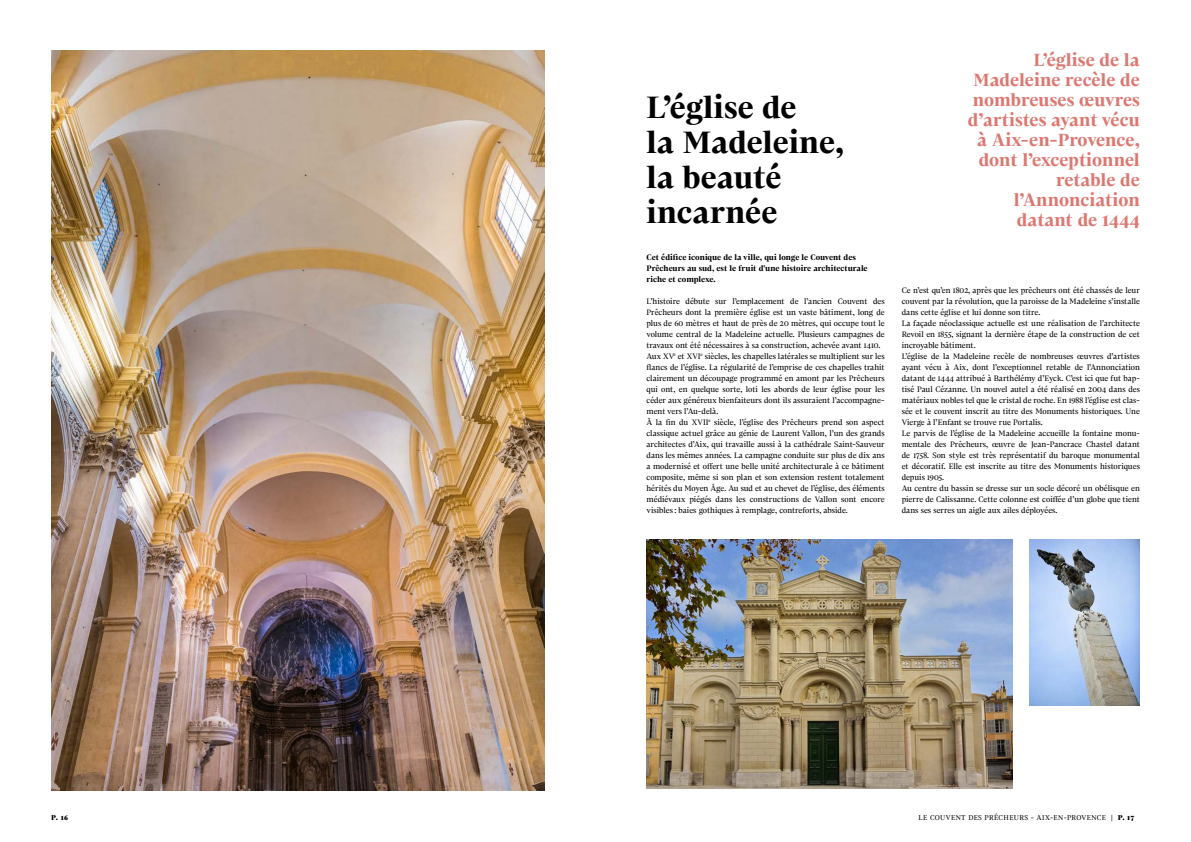
<style>
.page{position:relative;width:1191px;height:842px;background:#fff}
.page>*{position:absolute;margin:0;border:0;box-sizing:border-box;transform-origin:0 0}
.t1{font:700 35px/35px "FS Neruda";color:#000}
.t2{font:700 20px/20px "FS Neruda";letter-spacing:-.01em;color:#dc7871;text-align:right}
.t3{font:9px/11px "FS Neruda";letter-spacing:-.005em;color:#000}
.t4{font:700 9px/11px "FS Neruda";letter-spacing:-.01em;color:#000}
.t5{font:8px "FS Neruda";letter-spacing:.05em;color:#000}
.t6{font:900 8px "FS Neruda";color:#000}
.s1{font-weight:900}
</style>
<div class="page">
<img style="left:51px;top:51px;width:493px;height:740px">
<img style="left:646px;top:539px;width:366px;height:249px">
<img style="left:1029px;top:539px;width:111px;height:166px">
<h1 class="t1" style="left:646px;top:91px;width:199px">L’église de<br>la Madeleine, la beauté incarnée</h1>
<p class="t4" style="left:646px;top:252px;width:223px">Cet édifice iconique de la ville, qui longe le Couvent des<br>Prêcheurs au sud, est le fruit d'une histoire architecturale riche et complexe.</p>
<p class="t3" style="left:646px;top:296px;width:240px">L’histoire débute sur l’emplacement de l’ancien Couvent des Prêcheurs dont la première église est un vaste bâtiment, long de plus de 60 mètres et haut de près de 20 mètres, qui occupe tout le volume central de la Madeleine actuelle. Plusieurs campagnes de travaux ont été nécessaires à sa construction, achevée avant 1410.<br>Aux XV<sup>e</sup> et XVI<sup>e</sup> siècles, les chapelles latérales se multiplient sur les flancs de l’église. La régularité de l’emprise de ces chapelles trahit clairement un découpage programmé en amont par les Prêcheurs qui ont, en quelque sorte, loti les abords de leur église pour les céder aux généreux bienfaiteurs dont ils assuraient l’accompagne&shy;ment vers l’Au-delà.<br>À la fin du XVII<sup>e</sup> siècle, l’église des Prêcheurs prend son aspect classique actuel grâce au génie de Laurent Vallon, l’un des grands architectes d’Aix, qui travaille aussi à la cathédrale Saint-Sauveur dans les mêmes années. La campagne conduite sur plus de dix ans a modernisé et offert une belle unité architecturale à ce bâtiment composite, même si son plan et son extension restent totalement hérités du Moyen Âge. Au sud et au chevet de l’église, des éléments médiévaux piégés dans les constructions de Vallon sont encore visibles : baies gothiques à remplage, contreforts, abside.</p>
<h2 class="t2" style="left:968px;top:50px;width:174px">L’église de la<br>Madeleine recèle de nombreuses œuvres d’artistes ayant vécu à Aix-en-Provence, dont l’exceptionnel retable de l’Annonciation datant de 1444</h2>
<p class="t3" style="left:901px;top:285px;width:240px">Ce n’est qu’en 1802, après que les prêcheurs ont été chassés de leur couvent par la révolution, que la paroisse de la Madeleine s’installe dans cette église et lui donne son titre.<br>La façade néoclassique actuelle est une réalisation de l’architecte Revoil en 1855, signant la dernière étape de la construction de cet incroyable bâtiment.<br>L’église de la Madeleine recèle de nombreuses œuvres d’artistes ayant vécu à Aix, dont l’exceptionnel retable de l’Annonciation datant de 1444 attribué à Barthélémy d’Eyck. C’est ici que fut bap&shy;tisé Paul Cézanne. Un nouvel autel a été réalisé en 2004 dans des matériaux nobles tel que le cristal de roche. En 1988 l’église est clas&shy;sée et le couvent inscrit au titre des Monuments historiques. Une Vierge à l’Enfant se trouve rue Portalis.<br>Le parvis de l’église de la Madeleine accueille la fontaine monu&shy;mentale des Prêcheurs, œuvre de Jean-Pancrace Chastel datant de 1758. Son style est très représentatif du baroque monumental et décoratif. Elle est inscrite au titre des Monuments historiques depuis 1905.<br>Au centre du bassin se dresse sur un socle décoré un obélisque en pierre de Calissanne. Cette colonne est coiffée d’un globe que tient dans ses serres un aigle aux ailes déployées.</p>
<p class="t6" style="left:51px;top:813px;width:18px">P. 16</p>
<p class="t5" style="left:918px;top:813px;width:217px">LE COUVENT DES PRÊCHEURS - AIX-EN-PROVENCE | <span class="s1">P. 17</span></p>
</div>
